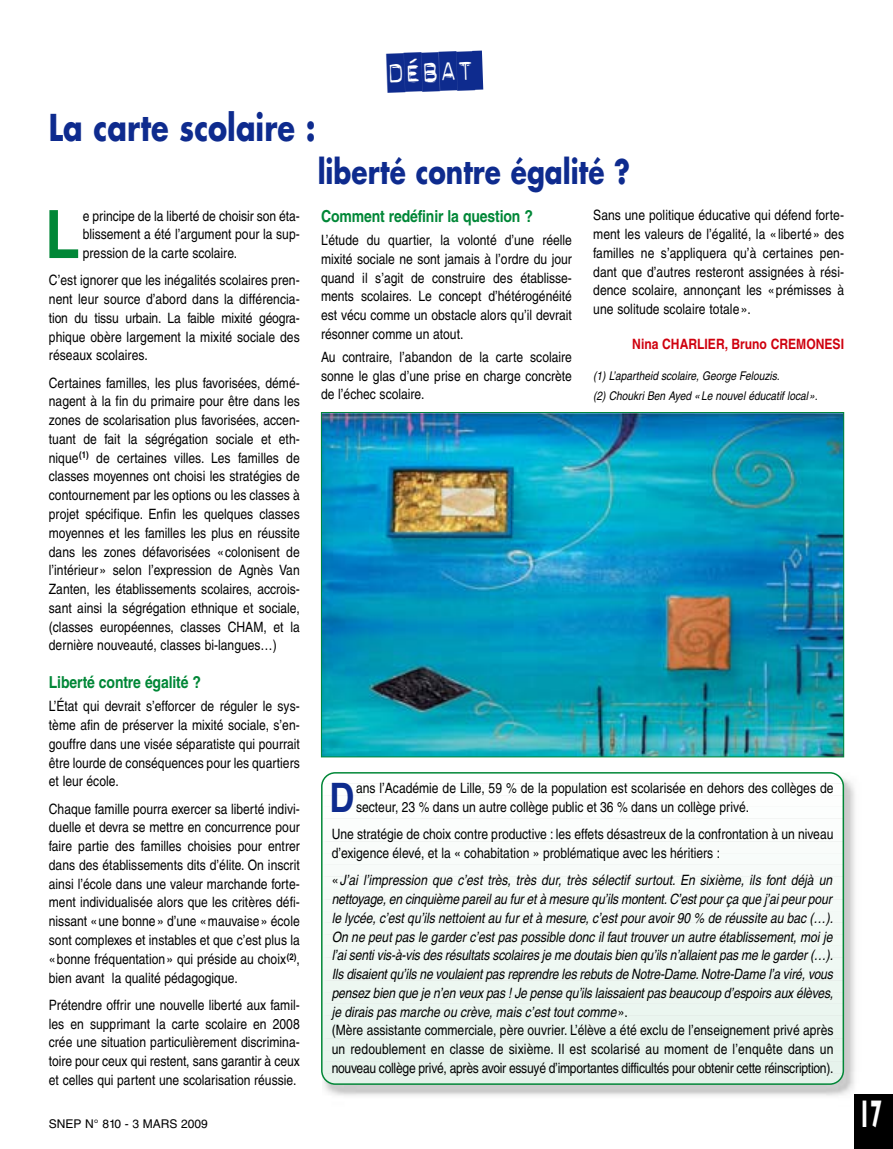
<style>
.page{position:relative;width:893px;height:1149px;background:#fff}
.page>*{position:absolute;margin:0;border:0;box-sizing:border-box;transform-origin:0 0}
.t1{font:700 66.75px "Helvetica";color:#018737;scale:.85 1}
.t2{font:700 40.65px "Helvetica";color:#0e2b8e;scale:.85 1}
.t3{font:39px "Dynamoe";color:#0e2b8e;scale:.8 1}
.t4{font:700 39px "Gill Sans";color:#fff;scale:.5 1}
.t5{font:700 36px "Futura Std";color:#0e2b8e;scale:.8 1}
.t6{font:700 33px "Futura Std";color:#0e2b8e;scale:.8 1}
.t7{font:700 16.5px "Helvetica";letter-spacing:-.01em;color:#018737;scale:.85 1}
.t8{font:14.25px/18.8px "Helvetica";color:#000;text-align:justify;scale:.85 1}
.t9{font:italic 14.25px/18.8px "Helvetica";color:#000;scale:.85 1}
.t10{font:700 14.25px "Helvetica";color:#cf000e;scale:.85 1}
.t11{font:italic 12px/19.2px "Helvetica";color:#000;scale:.85 1}
.t12{font:12px "Helvetica";color:#000}
.s1{font-style:normal}
</style>
<div class="page">
<img style="left:322px;top:771px;width:540px;height:335px;border-radius:13px">
<div style="left:855px;top:1093px;width:38px;height:55px;background:#000"></div>
<svg style="left:472px;top:51px;width:11px;height:39px"></svg>
<svg style="left:321px;top:771px;width:523px;height:313px"></svg>
<img style="left:323px;top:414px;width:519px;height:341px">
<h3 class="t5" style="left:49px;top:111px;width:335px">La carte scolaire :</h3>
<h3 class="t3" style="left:386px;top:54px;width:111px;rotate:-2deg">débat</h3>
<h1 class="t1" style="left:45px;top:210px;width:42px">L</h1>
<p class="t8" style="left:83px;top:207px;width:257px">e principe de la liberté de choisir son éta&shy;blissement a été l’argument pour la sup&shy;pression de la carte scolaire.</p>
<p class="t8" style="left:49px;top:272px;width:297px">C’est ignorer que les inégalités scolaires pren&shy;nent leur source d’abord dans la différencia&shy;tion du tissu urbain. La faible mixité géogra&shy;phique obère largement la mixité sociale des réseaux scolaires.</p>
<p class="t8" style="left:49px;top:374px;width:297px">Certaines familles, les plus favorisées, démé&shy;nagent à la fin du primaire pour être dans les zones de scolarisation plus favorisées, accen&shy;tuant de fait la ségrégation sociale et eth&shy;nique<sup>(1)</sup> de certaines villes. Les familles de classes moyennes ont choisi les stratégies de contournement par les options ou les classes à projet spécifique. Enfin les quelques classes moyennes et les familles les plus en réussite dans les zones défavorisées «colonisent de l’intérieur» selon l’expression de Agnès Van Zanten, les établissements scolaires, accrois&shy;sant ainsi la ségrégation ethnique et sociale, (classes européennes, classes CHAM, et la dernière nouveauté, classes bi-langues…)</p>
<p class="t7" style="left:49px;top:676px;width:180px">Liberté contre égalité ?</p>
<p class="t8" style="left:49px;top:698px;width:297px">L’État qui devrait s’efforcer de réguler le sys&shy;tème afin de préserver la mixité sociale, s’en&shy;gouffre dans une visée séparatiste qui pourrait être lourde de conséquences pour les quartiers et leur école.</p>
<p class="t8" style="left:49px;top:800px;width:297px">Chaque famille pourra exercer sa liberté indivi&shy;duelle et devra se mettre en concurrence pour faire partie des familles choisies pour entrer dans des établissements dits d’élite. On inscrit ainsi l’école dans une valeur marchande forte&shy;ment individualisée alors que les critères défi&shy;nissant «une bonne» d’une «mauvaise» école sont complexes et instables et que c’est plus la «bonne fréquentation» qui préside au choix<sup>(2)</sup>, bien avant la qualité pédagogique.</p>
<p class="t8" style="left:49px;top:996px;width:297px">Prétendre offrir une nouvelle liberté aux famil&shy;les en supprimant la carte scolaire en 2008 crée une situation particulièrement discrimina&shy;toire pour ceux qui restent, sans garantir à ceux et celles qui partent une scolarisation réussie.</p>
<p class="t12" style="left:49px;top:1119px;width:160px">SNEP N° 810 - 3 MARS 2009</p>
<h3 class="t6" style="left:318px;top:157px;width:392px">liberté contre égalité ?</h3>
<p class="t7" style="left:321px;top:210px;width:251px">Comment redéfinir la question ?</p>
<p class="t8" style="left:321px;top:232px;width:297px">L’étude du quartier, la volonté d’une réelle mixité sociale ne sont jamais à l’ordre du jour quand il s’agit de construire des établisse&shy;ments scolaires. Le concept d’hétérogénéité est vécu comme un obstacle alors qu’il devrait résonner comme un atout.</p>
<p class="t8" style="left:321px;top:349px;width:297px">Au contraire, l’abandon de la carte scolaire sonne le glas d’une prise en charge concrète de l’échec scolaire.</p>
<p class="t8" style="left:593px;top:207px;width:297px">Sans une politique éducative qui défend forte&shy;ment les valeurs de l’égalité, la «liberté» des familles ne s’appliquera qu’à certaines pen&shy;dant que d’autres resteront assignées à rési&shy;dence scolaire, annonçant les «prémisses à une solitude scolaire totale».</p>
<p class="t10" style="left:632px;top:339px;width:251px">Nina CHARLIER, Bruno CREMONESI</p>
<p class="t11" style="left:593px;top:368px;width:268px">(1) L’apartheid scolaire, George Felouzis.<br>(2) Choukri Ben Ayed «Le nouvel éducatif local».</p>
<h2 class="t2" style="left:329px;top:782px;width:31px">D</h2>
<p class="t8" style="left:356px;top:779px;width:563px">ans l’Académie de Lille, 59 % de la population est scolarisée en dehors des collèges de secteur, 23 % dans un autre collège public et 36 % dans un collège privé.</p>
<p class="t8" style="left:332px;top:825px;width:592px">Une stratégie de choix contre productive : les effets désastreux de la confrontation à un niveau d’exigence élevé, et la « cohabitation » problématique avec les héritiers :</p>
<p class="t9" style="left:332px;top:871px;width:594px"><span class="s1">«</span> J’ai l’impression que c’est très, très dur, très sélectif surtout. En sixième, ils font déjà un nettoyage,en cinquième pareilau furetà mesure qu’ils montent. C’estpourça que j ’aipeurpour le lycée, c’est qu’ils nettoient au fur et à mesure, c’est pour avoir 90 % de réussite au bac (…).<br>On ne peut pas le garder c’est pas possible donc il faut trouver un autre établissement, moi je l’aisentivis-à-vis des résultats scolaires je me doutais bien qu’ils n’allaientpas me le garder(…).<br>Ils disaientqu’ils ne voulaientpas reprendre les rebuts de Notre-Dame. Notre-Dame l’a viré,vous pensez bien que je n’en veux pas !Je pense qu’ils laissaientpas beaucoup d’espoirs aux élèves, je dirais pas marche ou crève, mais c’est tout comme<span class="s1">» .<br>(Mère assistante commerciale, père ouvrier. L’élève a été exclu de l’enseignement privé après un redoublement en classe de sixième. Il est scolarisé au moment de l’enquête dans un nouveau collège privé, après avoir essuyé d’importantes difficultés pour obtenir cette réinscription).</span></p>
<h3 class="t4" style="left:859px;top:1100px;width:48px">17</h3>
</div>
